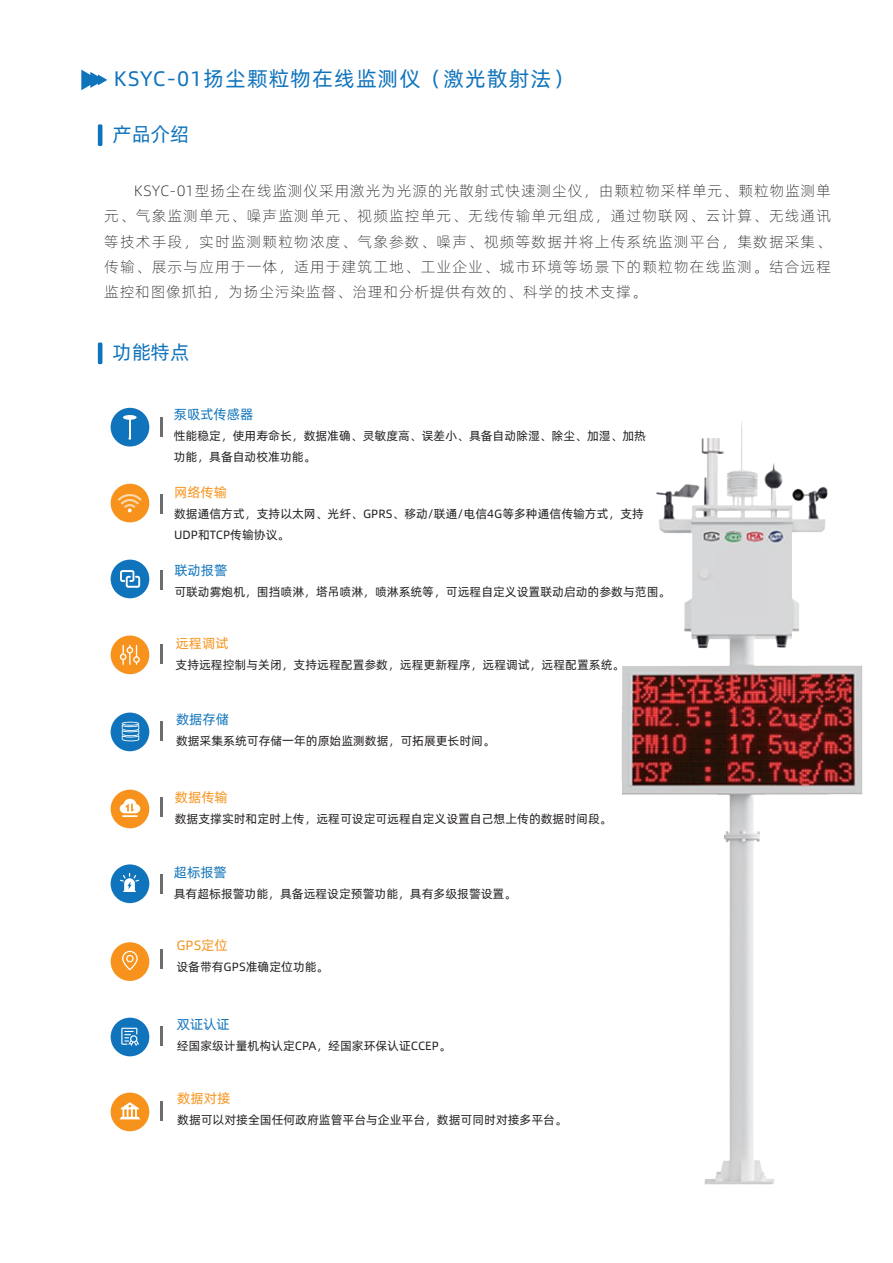
<style>
.page{position:relative;width:893px;height:1263px;background:#fff}
.page>*{position:absolute;margin:0;border:0;box-sizing:border-box;transform-origin:0 0}
.t1{font:21.15px "Alibaba Pu Hui Ti R";letter-spacing:.05em;color:#1074bc}
.t2{font:19.5px "Alibaba Pu Hui Ti R";color:#1074bc}
.t3{font:15px/25.2px "Alibaba Pu Hui Ti L";letter-spacing:.05em;color:#231f20;text-align:justify}
.t4{font:13.5px "Alibaba Pu Hui Ti R";color:#1074bc}
.t5{font:13.5px "Alibaba Pu Hui Ti R";color:#f7931d}
.t6{font:12px/21px "Alibaba Pu Hui Ti R";color:#231f20}
</style>
<div class="page">
<img style="left:621px;top:422px;width:242px;height:763px">
<svg style="left:81px;top:70px;width:26px;height:20px"></svg>
<svg style="left:98px;top:124px;width:4px;height:22px"></svg>
<svg style="left:98px;top:342px;width:4px;height:22px"></svg>
<div style="left:111px;top:1092px;width:38px;height:39px;background:#f7931d;border-radius:50%"></div>
<div style="left:111px;top:942px;width:38px;height:39px;background:#f7931d;border-radius:50%"></div>
<div style="left:111px;top:790px;width:38px;height:38px;background:#f7931d;border-radius:50%"></div>
<div style="left:111px;top:635px;width:38px;height:39px;background:#f7931d;border-radius:50%"></div>
<div style="left:111px;top:484px;width:38px;height:38px;background:#f7931d;border-radius:50%"></div>
<div style="left:111px;top:408px;width:38px;height:38px;background:#1074bc;border-radius:50%"></div>
<div style="left:111px;top:560px;width:38px;height:38px;background:#1074bc;border-radius:50%"></div>
<div style="left:111px;top:712px;width:38px;height:39px;background:#1074bc;border-radius:50%"></div>
<div style="left:111px;top:864px;width:38px;height:39px;background:#1074bc;border-radius:50%"></div>
<div style="left:111px;top:1018px;width:38px;height:38px;background:#1074bc;border-radius:50%"></div>
<svg style="left:120px;top:1102px;width:20px;height:17px"></svg>
<svg style="left:121px;top:1028px;width:18px;height:18px"></svg>
<svg style="left:122px;top:951px;width:16px;height:19px"></svg>
<svg style="left:120px;top:873px;width:19px;height:19px"></svg>
<svg style="left:120px;top:799px;width:20px;height:18px"></svg>
<svg style="left:122px;top:722px;width:17px;height:19px"></svg>
<svg style="left:120px;top:645px;width:20px;height:20px"></svg>
<svg style="left:120px;top:570px;width:20px;height:18px"></svg>
<svg style="left:118px;top:494px;width:24px;height:18px"></svg>
<div style="left:123px;top:415px;width:14px;height:5px;background:#fff;border-radius:50%"></div>
<svg style="left:128px;top:419px;width:3px;height:21px"></svg>
<svg style="left:161px;top:418px;width:2px;height:19px"></svg>
<hr style="left:161px;top:494px;width:2px;height:20px;background:#6c6d70">
<svg style="left:161px;top:570px;width:2px;height:19px"></svg>
<svg style="left:161px;top:645px;width:2px;height:19px"></svg>
<svg style="left:161px;top:721px;width:2px;height:19px"></svg>
<svg style="left:161px;top:798px;width:2px;height:19px"></svg>
<svg style="left:161px;top:874px;width:2px;height:19px"></svg>
<svg style="left:161px;top:949px;width:2px;height:19px"></svg>
<svg style="left:161px;top:1027px;width:2px;height:19px"></svg>
<svg style="left:161px;top:1101px;width:2px;height:19px"></svg>
<h1 class="t1" style="left:114px;top:63px;width:461px">KSYC-01扬尘颗粒物在线监测仪（激光散射法）</h1>
<h2 class="t2" style="left:113px;top:119px;width:78px">产品介绍</h2>
<p class="t3" style="left:104px;top:178px;width:728px;text-indent:30px">KSYC-01型扬尘在线监测仪采用激光为光源的光散射式快速测尘仪，由颗粒物采样单元、颗粒物监测单元、气象监测单元、噪声监测单元、视频监控单元、无线传输单元组成，通过物联网、云计算、无线通讯等技术手段，实时监测颗粒物浓度、气象参数、噪声、视频等数据并将上传系统监测平台，集数据采集、传输、展示与应用于一体，适用于建筑工地、工业企业、城市环境等场景下的颗粒物在线监测。结合远程监控和图像抓拍，为扬尘污染监督、治理和分析提供有效的、科学的技术支撑。</p>
<h2 class="t2" style="left:113px;top:337px;width:78px">功能特点</h2>
<p class="t4" style="left:174px;top:404px;width:81px">泵吸式传感器</p>
<p class="t6" style="left:174px;top:424px;width:474px">性能稳定，使用寿命长，数据准确、灵敏度高、误差小、具备自动除湿、除尘、加湿、加热功能，具备自动校准功能。</p>
<p class="t5" style="left:174px;top:482px;width:55px">网络传输</p>
<p class="t6" style="left:174px;top:502px;width:471px">数据通信方式，支持以太网、光纤、GPRS、移动/联通/电信4G等多种通信传输方式，支持<br>UDP和TCP传输协议。</p>
<p class="t4" style="left:174px;top:560px;width:55px">联动报警</p>
<p class="t6" style="left:174px;top:580px;width:497px">可联动雾炮机，围挡喷淋，塔吊喷淋，喷淋系统等，可远程自定义设置联动启动的参数与范围。</p>
<p class="t5" style="left:176px;top:633px;width:55px">远程调试</p>
<p class="t6" style="left:176px;top:654px;width:450px">支持远程控制与关闭，支持远程配置参数，远程更新程序，远程调试，远程配置系统。</p>
<p class="t4" style="left:176px;top:709px;width:55px">数据存储</p>
<p class="t6" style="left:176px;top:730px;width:320px">数据采集系统可存储一年的原始监测数据，可拓展更长时间。</p>
<p class="t5" style="left:175px;top:787px;width:55px">数据传输</p>
<p class="t6" style="left:175px;top:807px;width:438px">数据支撑实时和定时上传，远程可设定可远程自定义设置自己想上传的数据时间段。</p>
<p class="t4" style="left:174px;top:862px;width:55px">超标报警</p>
<p class="t6" style="left:174px;top:883px;width:344px">具有超标报警功能，具备远程设定预警功能，具有多级报警设置。</p>
<p class="t5" style="left:176px;top:935px;width:53px">GPS定位</p>
<p class="t6" style="left:176px;top:956px;width:154px">设备带有GPS准确定位功能。</p>
<p class="t4" style="left:177px;top:1014px;width:55px">双证认证</p>
<p class="t6" style="left:177px;top:1035px;width:276px">经国家级计量机构认定CPA，经国家环保认证CCEP。</p>
<p class="t5" style="left:177px;top:1088px;width:55px">数据对接</p>
<p class="t6" style="left:177px;top:1109px;width:391px">数据可以对接全国任何政府监管平台与企业平台，数据可同时对接多平台。</p>
</div>
